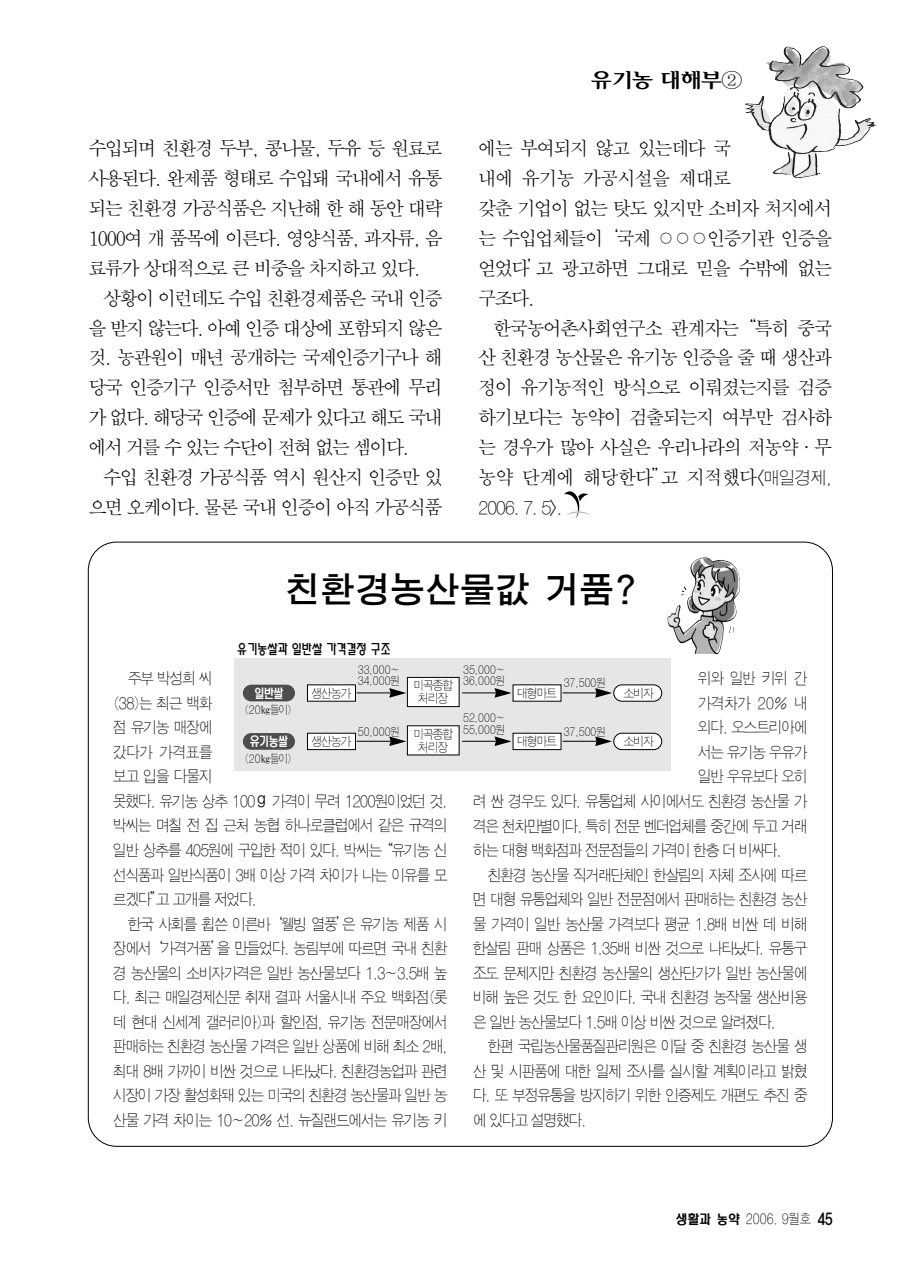
<style>
.page{position:relative;width:923px;height:1269px;background:#fff}
.page>*{position:absolute;margin:0;border:0;box-sizing:border-box;transform-origin:0 0}
.t1{font:35px "SM Ago T";color:#000}
.t2{font:20.12px "Iris L";letter-spacing:-.075em;color:#000;scale:1.1 1}
.t3{font:19.25px/29.9px "SM Amu S";letter-spacing:-.12em;color:#000;text-align:justify}
.t4{font:17.5px "SM Ago SE";color:#000}
.t5{font:15.75px/24.5px "SM Ago SE";letter-spacing:-.115em;color:#000;scale:.9 1}
.t6{font:14px "SM Ago SE";letter-spacing:-.065em;color:#000;scale:.85 1}
.t7{font:13.12px "Yhead L";letter-spacing:-.145em;color:#000;scale:.9 1}
.t8{font:12.42px/13.1px "SM Ago SE";letter-spacing:-.13em;color:#000;text-align:center;scale:.9 1}
.t9{font:12.42px "Cstre L";letter-spacing:-.155em;color:#fff;scale:.9 1}
.t10{font:11.2px/11.9px "SM Ago SE";letter-spacing:-.065em;color:#000;scale:.9 1}
.s1{font-family:"SM Ago SE";font-size:17.5px}
.s2{font-family:"Cstre L";font-size:12.78px}
.s3{font-family:"Cstre L"}
</style>
<div class="page">
<svg style="left:745px;top:46px;width:131px;height:133px"></svg>
<img style="left:826px;top:55px;width:37px;height:81px">
<svg style="left:564px;top:491px;width:26px;height:28px"></svg>
<img style="left:675px;top:618px;width:58px;height:36px">
<div style="left:234px;top:658px;width:436px;height:113px;background:#e6e6e6"></div>
<div style="left:243px;top:685px;width:52px;height:16px;background:#4d4d4d;border-radius:8px"></div>
<div style="left:613px;top:685px;width:48px;height:16px;background:#fff;border-radius:8px"></div>
<div style="left:613px;top:685px;width:48px;height:16px;border:1px solid #000;border-radius:8px"></div>
<div style="left:307px;top:685px;width:48px;height:16px;background:#fff"></div>
<svg style="left:356px;top:677px;width:205px;height:30px"></svg>
<hr style="left:562px;top:692px;width:34px;height:1px;background:#000">
<svg style="left:595px;top:688px;width:16px;height:10px"></svg>
<div style="left:243px;top:733px;width:52px;height:17px;background:#4d4d4d;border-radius:8px"></div>
<div style="left:613px;top:733px;width:48px;height:16px;background:#fff;border-radius:8px"></div>
<div style="left:613px;top:733px;width:48px;height:17px;border:1px solid #000;border-radius:8px"></div>
<div style="left:307px;top:733px;width:48px;height:16px;background:#fff"></div>
<div style="left:307px;top:733px;width:48px;height:17px;border:1px solid #000"></div>
<svg style="left:356px;top:725px;width:205px;height:30px"></svg>
<hr style="left:562px;top:741px;width:34px;height:1px;background:#000">
<svg style="left:595px;top:736px;width:16px;height:10px"></svg>
<p class="t3" style="left:88px;top:134px;width:356px">수입되며 친환경 두부, 콩나물, 두유 등 원료로 사용된다. 완제품 형태로 수입돼 국내에서 유통 되는 친환경 가공식품은 지난해 한 해 동안 대략 1000여 개 품목에 이른다. 영양식품, 과자류, 음 료류가 상대적으로 큰 비중을 차지하고 있다.</p>
<p class="t3" style="left:88px;top:284px;width:356px;text-indent:15px">상황이 이런데도 수입 친환경제품은 국내 인증 을 받지 않는다. 아예 인증 대상에 포함되지 않은 것. 농관원이 매년 공개하는 국제인증기구나 해 당국 인증기구 인증서만 첨부하면 통관에 무리 가 없다. 해당국 인증에 문제가 있다고 해도 국내 에서 거를 수 있는 수단이 전혀 없는 셈이다.</p>
<p class="t3" style="left:88px;top:464px;width:356px;text-align:right">수입 친환경 가공식품 역시 원산지 인증만 있 으면 오케이다. 물론 국내 인증이 아직 가공식품</p>
<p class="t2" style="left:590px;top:71px;width:140px">유기농 대해부②</p>
<p class="t3" style="left:477px;top:134px;width:356px;text-align:left">에는 부여되지 않고 있는데다 국<br>내에 유기농 가공시설을 제대로<br>갖춘 기업이 없는 탓도 있지만 소비자 처지에서 는 수입업체들이‘국제 ○○○인증기관 인증을 얻었다’고 광고하면 그대로 믿을 수밖에 없는 구조다.</p>
<p class="t3" style="left:477px;top:314px;width:356px;text-indent:15px">한국농어촌사회연구소 관계자는“특히 중국 산 친환경 농산물은 유기농 인증을 줄 때 생산과 정이 유기농적인 방식으로 이뤄졌는지를 검증 하기보다는 농약이 검출되는지 여부만 검사하 는 경우가 많아 사실은 우리나라의 저농약ㆍ무 농약 단계에 해당한다”고 지적했다<span class="s1">〈매일경제,</span></p>
<p class="t4" style="left:477px;top:500px;width:91px">2006. 7. 5〉.</p>
<h1 class="t1" style="left:285px;top:574px;width:355px">친환경농산물값 거품?</h1>
<p class="t7" style="left:236px;top:643px;width:174px">유기농쌀과 일반쌀 가격결정 구조</p>
<p class="t9" style="left:254px;top:687px;width:35px">일반쌀</p>
<p class="t8" style="left:311px;top:687px;width:47px">생산농가</p>
<p class="t8" style="left:413px;top:679px;width:47px">미곡종합 처리장</p>
<p class="t10" style="left:357px;top:664px;width:49px">33,000~<br>34,000원</p>
<p class="t10" style="left:462px;top:664px;width:49px">35,000~<br>36,000원</p>
<p class="t5" style="left:113px;top:667px;width:374px;text-indent:15px">주부 박성희 씨<br>(38)는 최근 백화<br>점 유기농 매장에<br>갔다가 가격표를<br>보고 입을 다물지<br>못했다. 유기농 상추 100ｇ 가격이 무려 1200원이었던 것. 박씨는 며칠 전 집 근처 농협 하나로클럽에서 같은 규격의 일반 상추를 405원에 구입한 적이 있다. 박씨는“유기농 신 선식품과 일반식품이 3배 이상 가격 차이가 나는 이유를 모 르겠다”고 고개를 저었다.</p>
<p class="t5" style="left:113px;top:912px;width:374px;text-align:justify;text-indent:15px">한국 사회를 휩쓴 이른바‘웰빙 열풍’은 유기농 제품 시 장에서‘가격거품’을 만들었다. 농림부에 따르면 국내 친환 경 농산물의 소비자가격은 일반 농산물보다 1.3~3.5배 높 다. 최근 매일경제신문 취재 결과 서울시내 주요 백화점(롯 데 현대 신세계 갤러리아)과 할인점, 유기농 전문매장에서 판매하는 친환경 농산물 가격은 일반 상품에 비해 최소 2배, 최대 8배 가까이 비싼 것으로 나타났다. 친환경농업과 관련 시장이 가장 활성화돼 있는 미국의 친환경 농산물과 일반 농 산물 가격 차이는 10~20% 선. 뉴질랜드에서는 유기농 키</p>
<p class="t5" style="left:697px;top:667px;width:124px">위와 일반 키위 간</p>
<p class="t5" style="left:697px;top:692px;width:124px">가격차가 20% 내</p>
<p class="t5" style="left:697px;top:716px;width:124px">외다. 오스트리아에</p>
<p class="t5" style="left:697px;top:741px;width:124px">서는 유기농 우유가</p>
<p class="t5" style="left:697px;top:765px;width:124px">일반 우유보다 오히</p>
<p class="t5" style="left:472px;top:790px;width:374px">려 싼 경우도 있다. 유통업체 사이에서도 친환경 농산물 가</p>
<p class="t5" style="left:472px;top:814px;width:374px">격은 천차만별이다. 특히 전문 벤더업체를 중간에 두고 거래</p>
<p class="t5" style="left:472px;top:839px;width:345px">하는 대형 백화점과 전문점들의 가격이 한층 더 비싸다.</p>
<p class="t5" style="left:487px;top:863px;width:357px">친환경 농산물 직거래단체인 한살림의 자체 조사에 따르</p>
<p class="t5" style="left:472px;top:888px;width:374px">면 대형 유통업체와 일반 전문점에서 판매하는 친환경 농산</p>
<p class="t5" style="left:472px;top:912px;width:374px">물 가격이 일반 농산물 가격보다 평균 1.8배 비싼 데 비해</p>
<p class="t5" style="left:472px;top:937px;width:374px">한살림 판매 상품은 1.35배 비싼 것으로 나타났다. 유통구</p>
<p class="t5" style="left:472px;top:961px;width:374px">조도 문제지만 친환경 농산물의 생산단가가 일반 농산물에</p>
<p class="t5" style="left:472px;top:986px;width:373px">비해 높은 것도 한 요인이다. 국내 친환경 농작물 생산비용</p>
<p class="t5" style="left:472px;top:1010px;width:338px">은 일반 농산물보다 1.5배 이상 비싼 것으로 알려졌다.</p>
<p class="t5" style="left:487px;top:1035px;width:357px">한편 국립농산물품질관리원은 이달 중 친환경 농산물 생</p>
<p class="t5" style="left:472px;top:1059px;width:374px">산 및 시판품에 대한 일제 조사를 실시할 계획이라고 밝혔</p>
<p class="t5" style="left:472px;top:1084px;width:374px">다. 또 부정유통을 방지하기 위한 인증제도 개편도 추진 중</p>
<p class="t5" style="left:472px;top:1108px;width:128px">에 있다고 설명했다.</p>
<p class="t10" style="left:563px;top:678px;width:49px">37,500원</p>
<p class="t8" style="left:516px;top:687px;width:47px">대형마트</p>
<p class="t8" style="left:623px;top:687px;width:36px">소비자</p>
<p class="t10" style="left:244px;top:705px;width:55px">(20㎏들이)</p>
<p class="t9" style="left:249px;top:736px;width:46px">유기농쌀</p>
<p class="t8" style="left:311px;top:735px;width:47px">생산농가</p>
<p class="t8" style="left:413px;top:728px;width:47px">미곡종합 처리장</p>
<p class="t10" style="left:462px;top:712px;width:49px">52,000~<br>55,000원</p>
<p class="t10" style="left:357px;top:726px;width:49px">50,000원</p>
<p class="t10" style="left:563px;top:726px;width:49px">37,500원</p>
<p class="t8" style="left:516px;top:735px;width:47px">대형마트</p>
<p class="t8" style="left:623px;top:735px;width:36px">소비자</p>
<p class="t10" style="left:244px;top:753px;width:55px">(20㎏들이)</p>
<p class="t6" style="left:675px;top:1212px;width:187px"><span class="s2">생활과 농약</span> 2006. 9월호 <span class="s3">45</span></p>
</div>
